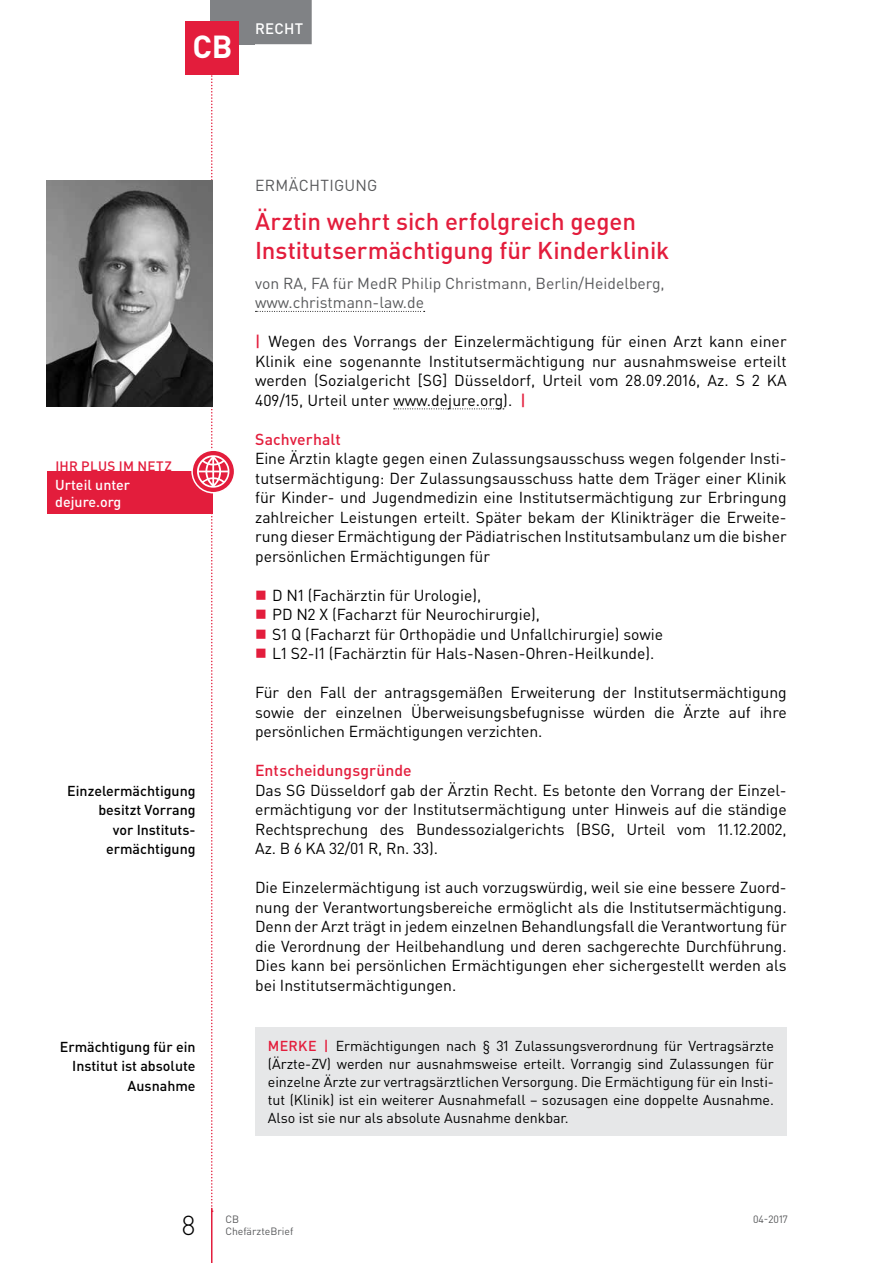
<style>
.page{position:relative;width:893px;height:1263px;background:#fff}
.page>*{position:absolute;margin:0;border:0;box-sizing:border-box;transform-origin:0 0}
.t1{font:700 31.5px "DIN Pro";color:#fff}
.t2{font:300 27px "DIN Pro";color:#000}
.t3{font:500 24px/28.5px "DIN Pro";letter-spacing:-.005em;color:#e31d3c}
.t4{font:15.75px/19.5px "DIN Pro";letter-spacing:-.005em;color:#000;text-align:justify}
.t5{font:15.75px/19.5px "DIN Pro";color:#58595b}
.t6{font:500 15.75px "DIN Pro";letter-spacing:.005em;color:#e31d3c}
.t7{font:500 15px "DIN Pro";letter-spacing:.015em;color:#fff}
.t8{font:14.25px/18px "DIN Pro";letter-spacing:-.005em;color:#000;text-align:justify}
.t9{font:500 14.25px/19.5px "DIN Pro";color:#000;text-align:right}
.t10{font:500 14.25px/17.2px "DIN Pro";color:#fff}
.t11{font:500 13.5px "DIN Pro";letter-spacing:.015em;color:#e31d3c}
.t12{font:10.5px "DIN Pro";color:#58595b}
.s1{font-weight:500;color:#e31d3c}
</style>
<div class="page">
<div style="left:210px;top:0;width:45px;height:44px;background:#808285"></div>
<hr style="left:211px;top:1208px;width:1px;height:55px;background:#e31d3c">
<div style="left:247px;top:0;width:65px;height:44px;background:#808285"></div>
<div style="left:185px;top:21px;width:54px;height:53px;background:#e31d3c"></div>
<svg style="left:255px;top:311px;width:170px;height:1px"></svg>
<svg style="left:394px;top:408px;width:110px;height:1px"></svg>
<div style="left:255px;top:1027px;width:532px;height:109px;background:#e6e7e8"></div>
<img style="left:47px;top:181px;width:150px;height:225px">
<div style="left:47px;top:471px;width:166px;height:43px;background:#e31d3c"></div>
<svg style="left:192px;top:450px;width:43px;height:43px"></svg>
<div style="left:191px;top:449px;width:44px;height:44px;border:2px solid #fff;border-radius:50%"></div>
<svg style="left:197px;top:74px;width:32px;height:1138px"></svg>
<h1 class="t1" style="left:192px;top:26px;width:42px">CB</h1>
<p class="t7" style="left:255px;top:18px;width:49px">Recht</p>
<p class="t11" style="left:55px;top:457px;width:118px">IHR PLUS IM NETZ</p>
<p class="t10" style="left:55px;top:476px;width:76px">Urteil unter dejure.org</p>
<p class="t9" style="left:67px;top:780px;width:130px">Einzelermächtigung besitzt Vorrang<br>vor Instituts&shy;ermächtigung</p>
<p class="t9" style="left:60px;top:1036px;width:137px">Ermächtigung für ein<br>Institut ist absolute<br>Ausnahme</p>
<p class="t5" style="left:255px;top:175px;width:124px">ERMÄCHTIGUNG</p>
<h3 class="t3" style="left:255px;top:206px;width:416px">Ärztin wehrt sich erfolgreich gegen<br>Institutsermächtigung für Kinderklinik</h3>
<p class="t5" style="left:255px;top:273px;width:411px">von RA, FA für MedR Philip Christmann, Berlin/Heidelberg, www.christmann-law.de</p>
<p class="t4" style="left:255px;top:331px;width:533px"><span class="s1">|</span> Wegen des Vorrangs der Einzelermächtigung für einen Arzt kann einer Klinik eine sogenannte Institutsermächtigung nur ausnahmsweise erteilt werden (Sozialgericht [SG] Düsseldorf, Urteil vom 28.09.2016, Az. S 2 KA 409/15, Urteil unter www.dejure.org). <span class="s1">|</span></p>
<p class="t6" style="left:255px;top:428px;width:87px">Sachverhalt</p>
<p class="t4" style="left:255px;top:448px;width:533px">Eine Ärztin klagte gegen einen Zulassungsausschuss wegen folgender Insti&shy;tutsermächtigung: Der Zulassungsausschuss hatte dem Träger einer Klinik für Kinder- und Jugendmedizin eine Institutsermächtigung zur Erbringung zahlreicher Leistungen erteilt. Später bekam der Klinikträger die Erweite&shy;rung dieser Ermächtigung der Pädiatrischen Institutsambulanz um die bisher persönlichen Ermächtigungen für</p>
<p class="t4" style="left:272px;top:585px;width:393px;text-align:left">D N1 (Fachärztin für Urologie),<br>PD N2 X (Facharzt für Neurochirurgie),<br>S1 Q (Facharzt für Orthopädie und Unfallchirurgie) sowie L1 S2-I1 (Fachärztin für Hals-Nasen-Ohren-Heilkunde).</p>
<p class="t4" style="left:255px;top:682px;width:533px">Für den Fall der antragsgemäßen Erweiterung der Institutsermächtigung sowie der einzelnen Überweisungsbefugnisse würden die Ärzte auf ihre persönlichen Ermächtigungen verzichten.</p>
<p class="t6" style="left:255px;top:760px;width:158px">Entscheidungsgründe</p>
<p class="t4" style="left:255px;top:780px;width:533px;text-align:left">Das SG Düsseldorf gab der Ärztin Recht. Es betonte den Vorrang der Einzel&shy;ermächtigung vor der Institutsermächtigung unter Hinweis auf die ständige Rechtsprechung des Bundessozialgerichts (BSG, Urteil vom 11.12.2002, Az. B 6 KA 32/01 R, Rn. 33).</p>
<p class="t4" style="left:255px;top:877px;width:533px">Die Einzelermächtigung ist auch vorzugswürdig, weil sie eine bessere Zuord&shy;nung der Verantwortungsbereiche ermöglicht als die Institutsermächtigung.<br>Denn der Arzt trägt in jedem einzelnen Behandlungsfall die Verantwortung für die Verordnung der Heilbehandlung und deren sachgerechte Durchführung.<br>Dies kann bei persönlichen Ermächtigungen eher sichergestellt werden als bei Institutsermächtigungen.</p>
<p class="t8" style="left:268px;top:1036px;width:508px"><span class="s1">MERKE |</span> Ermächtigungen nach § 31 Zulassungsverordnung für Vertragsärzte (Ärzte-ZV) werden nur ausnahmsweise erteilt. Vorrangig sind Zulassungen für einzelne Ärzte zur vertragsärztlichen Versorgung. Die Ermächtigung für ein Insti&shy;tut (Klinik) ist ein weiterer Ausnahmefall – sozusagen eine doppelte Ausnahme.<br>Also ist sie nur als absolute Ausnahme denkbar.</p>
<h2 class="t2" style="left:181px;top:1207px;width:16px">8</h2>
<p class="t12" style="left:225px;top:1212px;width:15px">CB</p>
<p class="t12" style="left:753px;top:1212px;width:36px">04-2017</p>
<p class="t12" style="left:225px;top:1224px;width:69px">ChefärzteBrief</p>
</div>
